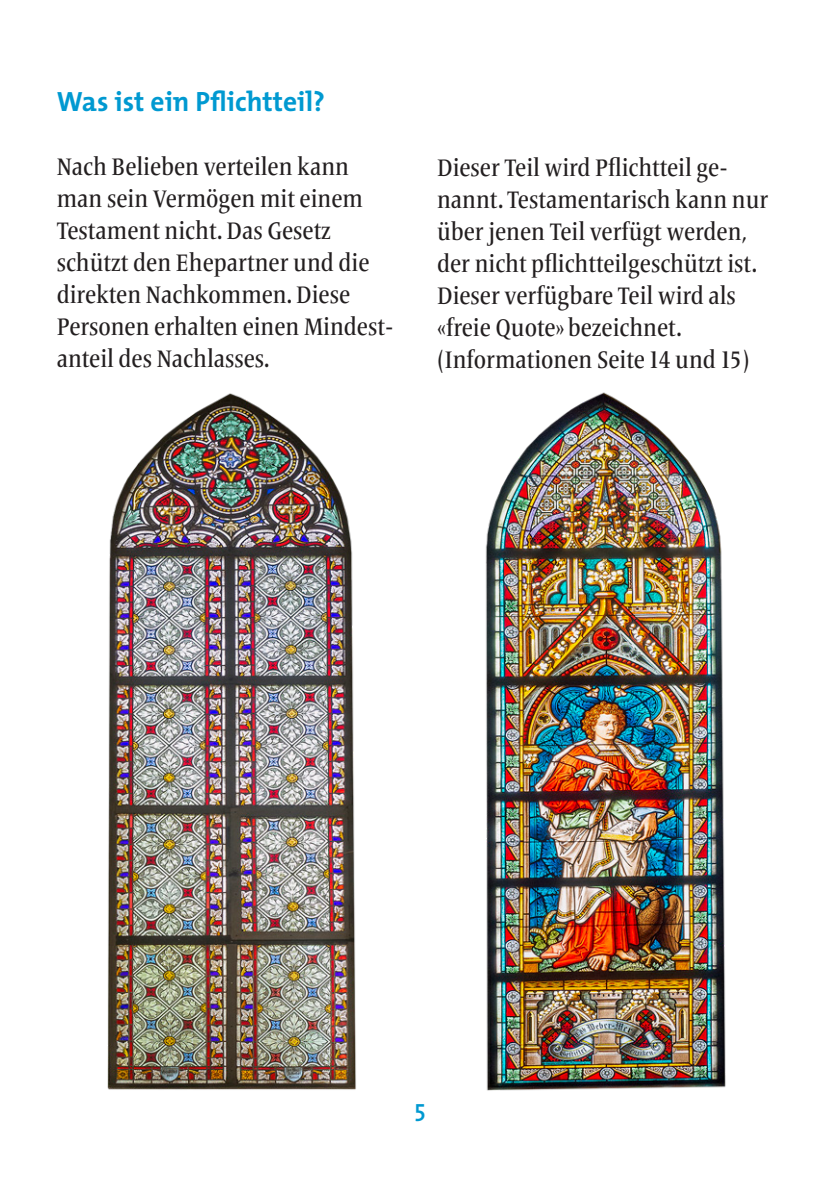
<style>
.page{position:relative;width:840px;height:1191px;background:#fff}
.page>*{position:absolute;margin:0;border:0;box-sizing:border-box;transform-origin:0 0}
.Titel{font:700 28px "The Mix";color:#0099d1}
.Grundtext{font:500 condensed 25px/32px "Frutiger Serif LT Pro";color:#231f20}
.t1{font:25px "The Mix Semi Bold Caps";color:#0099d1}
</style>
<div class="page">
<img style="left:485px;top:392px;width:241px;height:699px">
<img style="left:107px;top:393px;width:249px;height:697px">
<p class="Titel" style="left:57px;top:78px;width:270px">Was ist ein Pflichtteil?</p>
<p class="Grundtext" style="left:57px;top:151px;width:294px">Nach Belieben verteilen kann</p>
<p class="Grundtext" style="left:57px;top:183px;width:338px">man sein Vermögen mit einem<br>Testament nicht. Das Gesetz schützt den Ehepartner und die direkten Nachkommen. Diese<br>Personen erhalten einen Mindest&shy;anteil des Nachlasses.</p>
<p class="Grundtext" style="left:437px;top:152px;width:332px">Dieser Teil wird Pflichtteil ge&shy;nannt. Testamentarisch kann nur über jenen Teil verfügt werden, der nicht pflichtteilgeschützt ist.</p>
<p class="Grundtext" style="left:437px;top:280px;width:300px">Dieser verfügbare Teil wird als «freie Quote» bezeichnet.</p>
<p class="Grundtext" style="left:437px;top:344px;width:314px">(Informationen Seite 14 und 15)</p>
<p class="t1" style="left:414px;top:1092px;width:13px">5</p>
</div>
